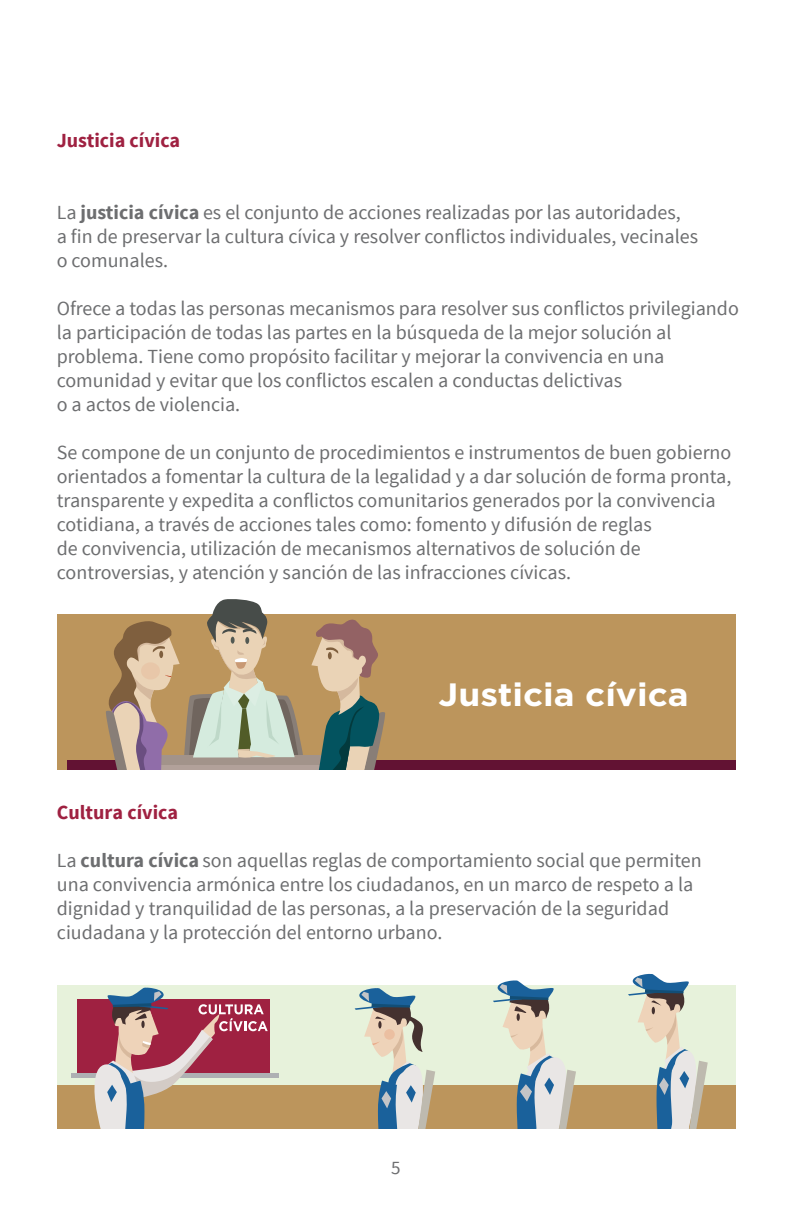
<style>
.page{position:relative;width:792px;height:1224px;background:#fff}
.page>*{position:absolute;margin:0;border:0;box-sizing:border-box;transform-origin:0 0}
.t1{font:700 32.2px "Gotham";color:#fff;scale:1.09 1}
.t2{font:20px/24px "Source Sans Pro";color:#6d6e70}
.t3{font:700 20px "Source Sans Pro";color:#9f2141}
.t4{font:19px "Source Sans Pro";color:#6d6e70}
.s1{font-weight:700}
</style>
<div class="page">
<div style="left:57px;top:614px;width:678px;height:155px;background:#bc955c"></div>
<div style="left:67px;top:760px;width:668px;height:9px;background:#621233"></div>
<div style="left:139px;top:764px;width:208px;height:5px;background:#b2a19a"></div>
<div style="left:142px;top:756px;width:193px;height:9px;background:#a2938a"></div>
<svg style="left:311px;top:619px;width:74px;height:150px"></svg>
<svg style="left:106px;top:599px;width:198px;height:170px"></svg>
<div style="left:57px;top:985px;width:678px;height:144px;background:#e7f2db"></div>
<div style="left:77px;top:999px;width:193px;height:77px;background:#9f2141"></div>
<div style="left:71px;top:1073px;width:207px;height:5px;background:#aeb0b3"></div>
<div style="left:57px;top:1085px;width:678px;height:44px;background:#bc955c"></div>
<svg style="left:628px;top:974px;width:80px;height:155px"></svg>
<svg style="left:493px;top:980px;width:83px;height:149px"></svg>
<svg style="left:355px;top:988px;width:80px;height:141px"></svg>
<svg style="left:94px;top:987px;width:174px;height:142px"></svg>
<p class="t3" style="left:57px;top:128px;width:125px">Justicia cívica</p>
<p class="t2" style="left:57px;top:201px;width:643px">La <span class="s1">justicia cívica</span> es el conjunto de acciones realizadas por las autoridades,<br>a fin de preservar la cultura cívica y resolver conflictos individuales, vecinales o comunales.</p>
<p class="t2" style="left:57px;top:297px;width:683px">Ofrece a todas las personas mecanismos para resolver sus conflictos privilegiando la participación de todas las partes en la búsqueda de la mejor solución al problema. Tiene como propósito facilitar y mejorar la convivencia en una comunidad y evitar que los conflictos escalen a conductas delictivas<br>o a actos de violencia.</p>
<p class="t2" style="left:57px;top:441px;width:676px">Se compone de un conjunto de procedimientos e instrumentos de buen gobierno orientados a fomentar la cultura de la legalidad y a dar solución de forma pronta, transparente y expedita a conflictos comunitarios generados por la convivencia cotidiana, a través de acciones tales como: fomento y difusión de reglas<br>de convivencia, utilización de mecanismos alternativos de solución de controversias, y atención y sanción de las infracciones cívicas.</p>
<h1 class="t1" style="left:439px;top:676px;width:231px">Justicia cívica</h1>
<p class="t3" style="left:57px;top:800px;width:123px">Cultura cívica</p>
<p class="t2" style="left:57px;top:849px;width:646px">La <span class="s1">cultura cívica</span> son aquellas reglas de comportamiento social que permiten una convivencia armónica entre los ciudadanos, en un marco de respeto a la dignidad y tranquilidad de las personas, a la preservación de la seguridad ciudadana y la protección del entorno urbano.</p>
<p class="t4" style="left:391px;top:1156px;width:11px">5</p>
</div>
